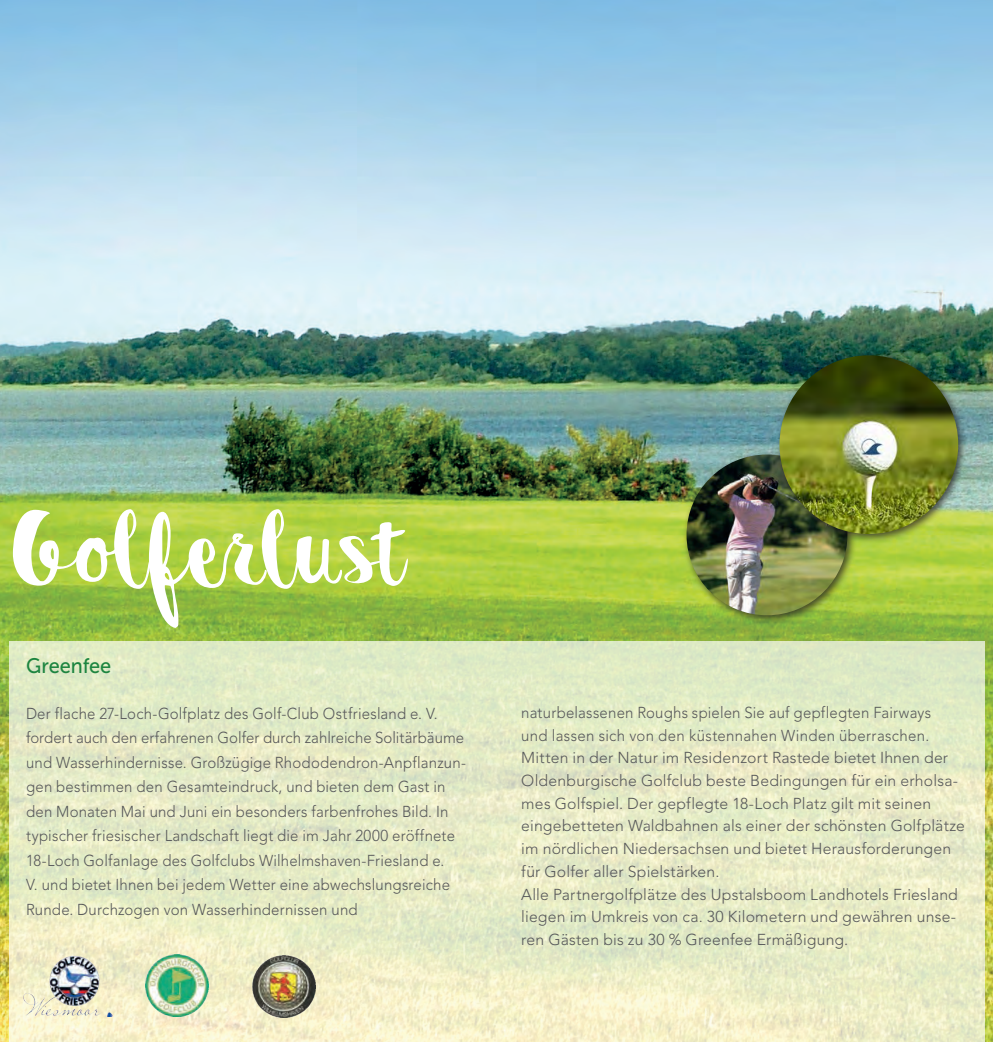
<style>
.page{position:relative;width:993px;height:1042px;background:#fff}
.page>*{position:absolute;margin:0;border:0;box-sizing:border-box;transform-origin:0 0}
.t1{font:96.25px "destain";color:#fff}
.t2{font:21px "Museo Sans 500";color:#1d8540;scale:.95 1}
.t3{font:300 15.75px/22.8px "Avenir LT Std";letter-spacing:.01em;color:#57585a;scale:.95 1}
.s1{font-size:154px}
</style>
<div class="page">
<img style="left:0;top:0;width:992px;height:1042px">
<svg style="left:9px;top:641px;width:974px;height:401px;background:#e7ebc7"></svg>
<div style="left:681px;top:450px;width:175px;height:175px;background:#231f20;opacity:.75"></div>
<img style="left:686px;top:454px;width:161px;height:161px;border-radius:80px">
<div style="left:774px;top:351px;width:193px;height:192px;background:#231f20;opacity:.75"></div>
<img style="left:779px;top:355px;width:178px;height:179px;border-radius:89px">
<img style="left:21px;top:953px;width:94px;height:63px">
<img style="left:253px;top:955px;width:62px;height:62px">
<img style="left:146px;top:954px;width:62px;height:62px">
<h1 class="t1" style="left:13px;top:492px;width:393px">Gol<span class="s1">f</span>erlust</h1>
<h2 class="t2" style="left:26px;top:654px;width:91px">Greenfee</h2>
<p class="t3" style="left:26px;top:701px;width:464px;line-height:24.5px">Der flache 27-Loch-Golfplatz des Golf-Club Ostfriesland e. V. fordert auch den erfahrenen Golfer durch zahlreiche Solitärbäume und Wasserhindernisse. Großzügige Rhododendron-Anpflanzun&shy;gen bestimmen den Gesamteindruck, und bieten dem Gast in den Monaten Mai und Juni ein besonders farbenfrohes Bild. In typischer friesischer Landschaft liegt die im Jahr 2000 eröffnete 18-Loch Golfanlage des Golfclubs Wilhelmshaven-Friesland e.<br>V. und bietet Ihnen bei jedem Wetter eine abwechslungsreiche Runde. Durchzogen von Wasserhindernissen und</p>
<p class="t3" style="left:521px;top:701px;width:468px">naturbelassenen Roughs spielen Sie auf gepflegten Fairways<br>und lassen sich von den küstennahen Winden überraschen.<br>Mitten in der Natur im Residenzort Rastede bietet Ihnen der Oldenburgische Golfclub beste Bedingungen für ein erholsa&shy;mes Golfspiel. Der gepflegte 18-Loch Platz gilt mit seinen eingebetteten Waldbahnen als einer der schönsten Golfplätze im nördlichen Niedersachsen und bietet Herausforderungen für Golfer aller Spielstärken.<br>Alle Partnergolfplätze des Upstalsboom Landhotels Friesland liegen im Umkreis von ca. 30 Kilometern und gewähren unse&shy;ren Gästen bis zu 30 % Greenfee Ermäßigung.</p>
</div>
